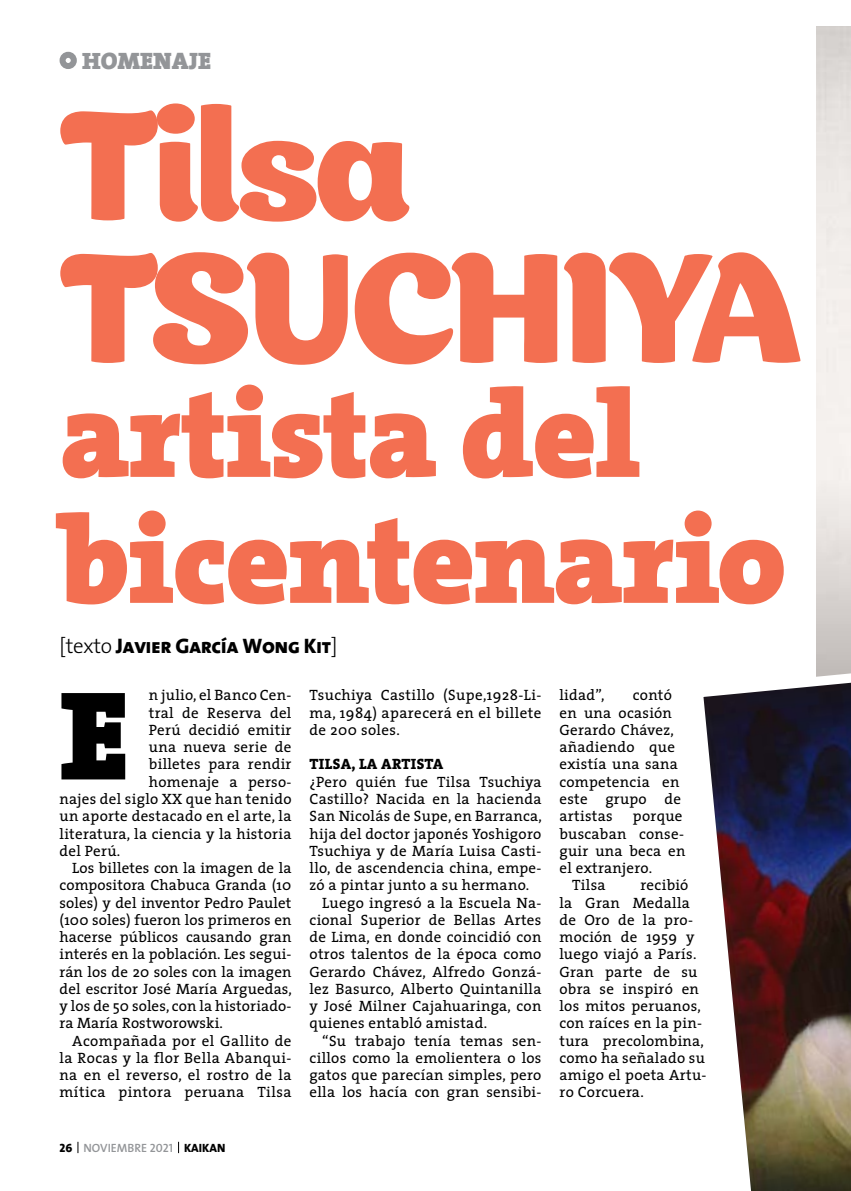
<style>
.page{position:relative;width:851px;height:1191px;background:#fff}
.page>*{position:absolute;margin:0;border:0;box-sizing:border-box;transform-origin:0 0}
.t1{font:700 151.2px "Appetite Pro";letter-spacing:-.025em;color:#f36f51}
.t2{font:900 127.95px "The Serif";color:#000}
.t3{font:900 123.9px/126px "The Serif";letter-spacing:-.02em;color:#f36f51}
.t4{font:900 24px "The Serif";color:#939598}
.t5{font:21px "The Sans Extra Bold Caps";letter-spacing:-.02em;color:#000}
.t6{font:15px/17.2px "The Serif";letter-spacing:.02em;color:#000}
.t7{font:800 15px "The Serif";letter-spacing:.02em;color:#000}
.t8{font:12px "The Sans Semi Bold Caps";color:#939598}
.s1{font-family:"The Sans";font-weight:300}
.s2{font-family:"The Sans Extra Bold Caps";color:#000}
</style>
<div class="page">
<svg style="left:78px;top:1141px;width:1px;height:12px"></svg>
<svg style="left:178px;top:1141px;width:1px;height:12px"></svg>
<div style="left:60px;top:52px;width:17px;height:17px;border:6px solid #939598;border-radius:50%"></div>
<svg style="left:703px;top:645px;width:147px;height:546px"></svg>
<h3 class="t4" style="left:82px;top:41px;width:131px">HOMENAJE</h3>
<h1 class="t1" style="left:60px;top:74px;width:352px">Tilsa</h1>
<h1 class="t1" style="left:60px;top:216px;width:743px">TSUCHIYA</h1>
<h3 class="t3" style="left:60px;top:369px;width:728px">artista del bicentenario</h3>
<h3 class="t5" style="left:60px;top:628px;width:279px"><span class="s1">[texto</span> Javier García Wong Kit<span class="s1">]</span></h3>
<p class="t6" style="left:149px;top:686px;width:144px">n julio, el Banco Cen-</p>
<p class="t6" style="left:149px;top:703px;width:144px">tral de Reserva del</p>
<p class="t6" style="left:149px;top:721px;width:144px">Perú decidió emitir</p>
<p class="t6" style="left:149px;top:738px;width:144px">una nueva serie de</p>
<p class="t6" style="left:149px;top:755px;width:144px">billetes para rendir</p>
<p class="t6" style="left:149px;top:772px;width:144px">homenaje a perso-</p>
<p class="t6" style="left:60px;top:790px;width:233px">najes del siglo XX que han tenido</p>
<p class="t6" style="left:60px;top:807px;width:233px">un aporte destacado en el arte, la</p>
<p class="t6" style="left:60px;top:824px;width:233px">literatura, la ciencia y la historia</p>
<p class="t6" style="left:60px;top:841px;width:62px">del Perú.</p>
<p class="t6" style="left:72px;top:859px;width:221px">Los billetes con la imagen de la</p>
<p class="t6" style="left:60px;top:876px;width:233px">compositora Chabuca Granda (10</p>
<p class="t6" style="left:60px;top:893px;width:233px">soles) y del inventor Pedro Paulet</p>
<p class="t6" style="left:60px;top:910px;width:233px">(100 soles) fueron los primeros en</p>
<p class="t6" style="left:60px;top:928px;width:233px">hacerse públicos causando gran</p>
<p class="t6" style="left:60px;top:945px;width:233px">interés en la población. Les segui-</p>
<p class="t6" style="left:60px;top:962px;width:233px">rán los de 20 soles con la imagen</p>
<p class="t6" style="left:60px;top:979px;width:234px">del escritor José María Arguedas,</p>
<p class="t6" style="left:60px;top:997px;width:233px">y los de 50 soles, con la historiado-</p>
<p class="t6" style="left:60px;top:1014px;width:165px">ra María Rostworowski.</p>
<p class="t6" style="left:72px;top:1031px;width:221px">Acompañada por el Gallito de</p>
<p class="t6" style="left:60px;top:1048px;width:233px">la Rocas y la flor Bella Abanqui-</p>
<p class="t6" style="left:60px;top:1066px;width:233px">na en el reverso, el rostro de la</p>
<p class="t6" style="left:60px;top:1083px;width:233px">mítica pintora peruana Tilsa</p>
<h2 class="t2" style="left:60px;top:627px;width:71px">E</h2>
<p class="t8" style="left:60px;top:1137px;width:167px"><span class="s2">26</span> NOVIEMBRE 2021 <span class="s2">KAIKAN</span></p>
<p class="t6" style="left:309px;top:686px;width:233px;text-align:justify">Tsuchiya Castillo (Supe,1928-Li&shy;ma, 1984) aparecerá en el billete de 200 soles.</p>
<p class="t7" style="left:309px;top:751px;width:135px">TILSA, LA ARTISTA</p>
<p class="t6" style="left:309px;top:772px;width:233px">¿Pero quién fue Tilsa Tsuchiya</p>
<p class="t6" style="left:309px;top:790px;width:233px">Castillo? Nacida en la hacienda</p>
<p class="t6" style="left:309px;top:807px;width:234px">San Nicolás de Supe, en Barranca,</p>
<p class="t6" style="left:309px;top:824px;width:233px">hija del doctor japonés Yoshigoro</p>
<p class="t6" style="left:309px;top:841px;width:233px">Tsuchiya y de María Luisa Casti-</p>
<p class="t6" style="left:309px;top:859px;width:233px">llo, de ascendencia china, empe-</p>
<p class="t6" style="left:309px;top:876px;width:221px">zó a pintar junto a su hermano.</p>
<p class="t6" style="left:322px;top:893px;width:221px">Luego ingresó a la Escuela Na-</p>
<p class="t6" style="left:309px;top:910px;width:233px">cional Superior de Bellas Artes</p>
<p class="t6" style="left:309px;top:928px;width:233px">de Lima, en donde coincidió con</p>
<p class="t6" style="left:309px;top:945px;width:233px">otros talentos de la época como</p>
<p class="t6" style="left:309px;top:962px;width:233px">Gerardo Chávez, Alfredo Gonzá-</p>
<p class="t6" style="left:309px;top:979px;width:233px">lez Basurco, Alberto Quintanilla</p>
<p class="t6" style="left:309px;top:997px;width:233px">y José Milner Cajahuaringa, con</p>
<p class="t6" style="left:309px;top:1014px;width:179px">quienes entabló amistad.</p>
<p class="t6" style="left:322px;top:1031px;width:221px">“Su trabajo tenía temas sen-</p>
<p class="t6" style="left:309px;top:1048px;width:233px">cillos como la emolientera o los</p>
<p class="t6" style="left:309px;top:1066px;width:233px">gatos que parecían simples, pero</p>
<p class="t6" style="left:309px;top:1083px;width:233px">ella los hacía con gran sensibi-</p>
<p class="t6" style="left:559px;top:686px;width:46px">lidad”,</p>
<p class="t6" style="left:559px;top:686px;width:123px;text-indent:73px">contó en una ocasión<br>Gerardo Chávez, añadiendo que existía una sana competencia en este grupo de artistas</p>
<p class="t6" style="left:632px;top:807px;width:51px">porque</p>
<p class="t6" style="left:559px;top:824px;width:126px">buscaban conse-</p>
<p class="t6" style="left:559px;top:841px;width:127px">guir una beca en</p>
<p class="t6" style="left:559px;top:859px;width:94px">el extranjero.</p>
<p class="t6" style="left:572px;top:876px;width:35px">Tilsa</p>
<p class="t6" style="left:559px;top:876px;width:148px;text-indent:81px">recibió<br>la Gran Medalla de Oro de la pro&shy;moción de 1959 y luego viajó a París.<br>Gran parte de su obra se inspiró en los mitos peruanos, con raíces en la pin&shy;tura precolombina, como ha señalado su amigo el poeta Artu&shy;ro Corcuera.</p>
</div>
